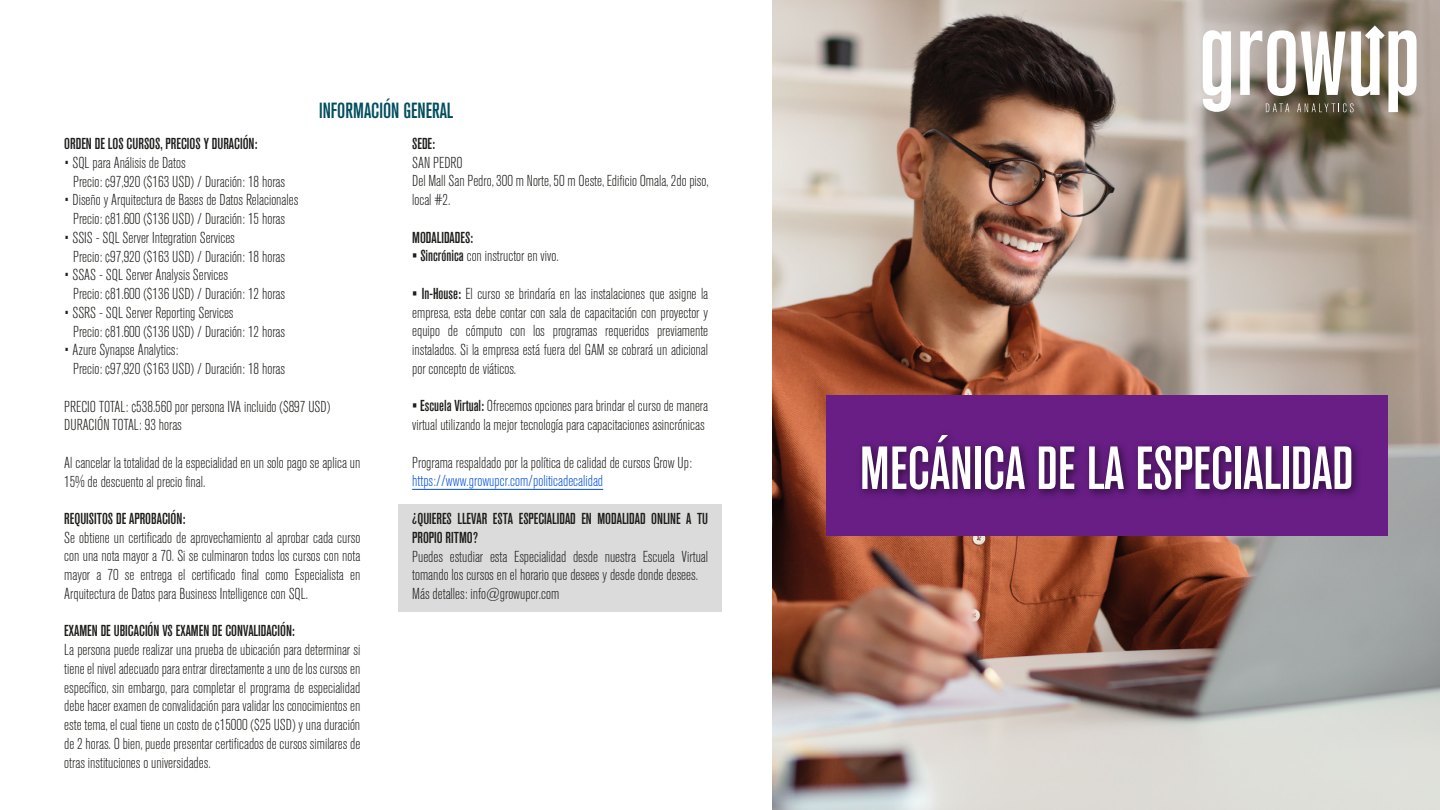
<style>
.page{position:relative;width:1440px;height:810px;background:#fff}
.page>*{position:absolute;margin:0;border:0;box-sizing:border-box;transform-origin:0 0}
.t1{font:60.15px "Akzidenz Grotesk BQ Md Cnd Alt";color:#fff}
.t2{font:500 condensed 21.75px "Akzidenz Grotesk BQ";color:#004e5d}
.t3{font:300 condensed 15.75px/18.8px "Akzidenz Grotesk BQ";color:#1d1d1b}
.t4{font:15.75px/18.8px "Akzidenz Grotesk BQ Md Cnd Alt";color:#1d1d1b}
.t5{font:300 condensed 15.75px "Akzidenz Grotesk BQ";color:#004fde}
.s1{font-weight:500}
</style>
<div class="page">
<img style="left:772px;top:0;width:668px;height:809px">
<svg style="left:1203px;top:30px;width:28px;height:82px"></svg>
<svg style="left:1240px;top:25px;width:177px;height:87px"></svg>
<svg style="left:826px;top:395px;width:562px;height:141px;background:#601b7b"></svg>
<div style="left:398px;top:504px;width:324px;height:107px;background:#dbdbdb"></div>
<hr style="left:412px;top:489px;width:191px;height:1px;background:#004fde">
<h2 class="t2" style="left:319px;top:98px;width:136px">INFORMACIÓN GENERAL</h2>
<p class="t4" style="left:64px;top:134px;width:195px">ORDEN DE LOS CURSOS, PRECIOS Y DURACIÓN:</p>
<p class="t3" style="left:73px;top:154px;width:213px;text-indent:-9px">• SQL para Análisis de Datos<br>Precio: ¢97,920 ($163 USD) / Duración: 18 horas</p>
<p class="t3" style="left:64px;top:191px;width:235px;text-align:center">• Diseño y Arquitectura de Bases de Datos Relacionales<br>Precio: ¢81.600 ($136 USD) / Duración: 15 horas</p>
<p class="t3" style="left:73px;top:228px;width:213px;text-indent:-9px">• SSIS - SQL Server Integration Services<br>Precio: ¢97,920 ($163 USD) / Duración: 18 horas</p>
<p class="t3" style="left:73px;top:266px;width:213px;text-indent:-9px">• SSAS - SQL Server Analysis Services<br>Precio: ¢81.600 ($136 USD) / Duración: 12 horas</p>
<p class="t3" style="left:73px;top:303px;width:213px;text-indent:-9px">• SSRS - SQL Server Reporting Services<br>Precio: ¢81.600 ($136 USD) / Duración: 12 horas</p>
<p class="t3" style="left:73px;top:341px;width:213px;text-indent:-9px">• Azure Synapse Analytics:<br>Precio: ¢97,920 ($163 USD) / Duración: 18 horas</p>
<p class="t3" style="left:64px;top:397px;width:268px">PRECIO TOTAL: ¢538.560 por persona IVA incluido ($897 USD)<br>DURACIÓN TOTAL: 93 horas</p>
<p class="t3" style="left:64px;top:453px;width:298px">Al cancelar la totalidad de la especialidad en un solo pago se aplica un<br>15% de descuento al precio final.</p>
<p class="t4" style="left:64px;top:509px;width:123px">REQUISITOS DE APROBACIÓN:</p>
<p class="t3" style="left:64px;top:528px;width:298px;text-align:justify">Se obtiene un certificado de aprovechamiento al aprobar cada curso con una nota mayor a 70. Si se culminaron todos los cursos con nota mayor a 70 se entrega el certificado final como Especialista en Arquitectura de Datos para Business Intelligence con SQL.</p>
<p class="t4" style="left:64px;top:622px;width:232px">EXAMEN DE UBICACIÓN VS EXAMEN DE CONVALIDACIÓN:</p>
<p class="t3" style="left:64px;top:641px;width:298px;text-align:justify">La persona puede realizar una prueba de ubicación para determinar si tiene el nivel adecuado para entrar directamente a uno de los cursos en específico, sin embargo, para completar el programa de especialidad debe hacer examen de convalidación para validar los conocimientos en este tema, el cual tiene un costo de ¢15000 ($25 USD) y una duración de 2 horas. O bien, puede presentar certificados de cursos similares de otras instituciones o universidades.</p>
<p class="t4" style="left:412px;top:134px;width:24px">SEDE:</p>
<p class="t3" style="left:412px;top:153px;width:298px">SAN PEDRO<br>Del Mall San Pedro, 300 m Norte, 50 m Oeste, Edificio Omala, 2do piso, local #2.</p>
<p class="t4" style="left:412px;top:228px;width:63px">MODALIDADES:</p>
<p class="t3" style="left:412px;top:247px;width:148px"><span class="s1">• Sincrónica</span> con instructor en vivo.</p>
<p class="t3" style="left:412px;top:285px;width:298px;text-align:justify"><span class="s1">• In-House:</span> El curso se brindaría en las instalaciones que asigne la empresa, esta debe contar con sala de capacitación con proyector y equipo de cómputo con los programas requeridos previamente instalados. Si la empresa está fuera del GAM se cobrará un adicional por concepto de viáticos.</p>
<p class="t3" style="left:412px;top:397px;width:297px"><span class="s1">• Escuela Virtual:</span> Ofrecemos opciones para brindar el curso de manera virtual utilizando la mejor tecnología para capacitaciones asincrónicas</p>
<p class="t3" style="left:412px;top:453px;width:281px">Programa respaldado por la política de calidad de cursos Grow Up:</p>
<p class="t5" style="left:412px;top:472px;width:192px">https://www.growupcr.com/politicadecalidad</p>
<p class="t4" style="left:412px;top:509px;width:298px">¿QUIERES LLEVAR ESTA ESPECIALIDAD EN MODALIDAD ONLINE A TU<br>PROPIO RITMO?</p>
<p class="t3" style="left:412px;top:547px;width:297px">Puedes estudiar esta Especialidad desde nuestra Escuela Virtual tomando los cursos en el horario que desees y desde donde desees.<br>Más detalles: info@growupcr.com</p>
<h1 class="t1" style="left:860px;top:434px;width:495px">MECÁNICA DE LA ESPECIALIDAD</h1>
</div>
